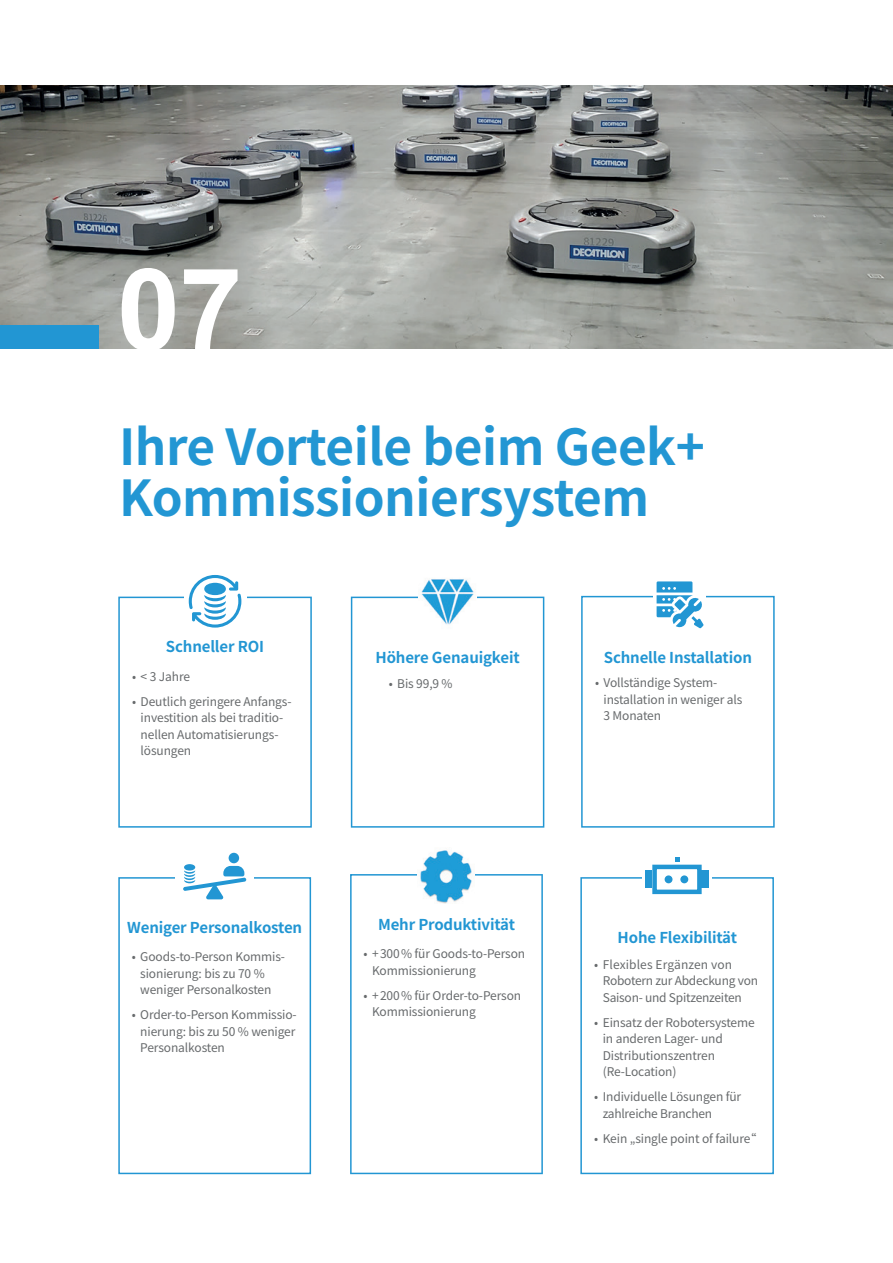
<style>
.page{position:relative;width:893px;height:1263px;background:#fff}
.page>*{position:absolute;margin:0;border:0;box-sizing:border-box;transform-origin:0 0}
.t1{font:700 114px "Arial";color:#fff}
.t2{font:700 49.5px/51px "Source Han Sans CN";letter-spacing:-.01em;color:#2296d3}
.t3{font:700 15px "Source Han Sans CN";letter-spacing:-.01em;color:#2296d3}
.t4{font:12px/16.5px "Source Han Sans CN";letter-spacing:-.01em;color:#676a6c}
</style>
<div class="page">
<svg style="left:350px;top:874px;width:193px;height:300px"></svg>
<img style="left:0;top:85px;width:893px;height:264px">
<div style="left:118px;top:597px;width:194px;height:231px;border:2px solid #2296d3"></div>
<svg style="left:351px;top:597px;width:193px;height:231px"></svg>
<div style="left:581px;top:596px;width:194px;height:232px;border:2px solid #2296d3"></div>
<div style="left:580px;top:877px;width:194px;height:297px;border:2px solid #2296d3"></div>
<div style="left:118px;top:877px;width:193px;height:297px;border:2px solid #2296d3"></div>
<div style="left:373px;top:645px;width:149px;height:31px;background:#fff"></div>
<div style="left:375px;top:918px;width:143px;height:22px;background:#fff"></div>
<img style="left:418px;top:850px;width:57px;height:54px">
<img style="left:419px;top:579px;width:57px;height:51px">
<div style="left:653px;top:572px;width:52px;height:62px;background:#fff"></div>
<div style="left:642px;top:853px;width:70px;height:63px;background:#fff"></div>
<div style="left:184px;top:573px;width:62px;height:62px;background:#fff"></div>
<div style="left:176px;top:853px;width:78px;height:55px;background:#fff"></div>
<svg style="left:657px;top:581px;width:47px;height:47px"></svg>
<svg style="left:189px;top:575px;width:52px;height:53px"></svg>
<svg style="left:184px;top:864px;width:11px;height:6px"></svg>
<div style="left:229px;top:853px;width:10px;height:10px;background:#2296d3;border-radius:50%"></div>
<svg style="left:183px;top:866px;width:63px;height:33px"></svg>
<div style="left:652px;top:865px;width:50px;height:29px;border:4px solid #2296d3"></div>
<div style="left:645px;top:870px;width:7px;height:18px;background:#2296d3"></div>
<svg style="left:675px;top:857px;width:4px;height:5px"></svg>
<div style="left:701px;top:870px;width:8px;height:18px;background:#2296d3"></div>
<div style="left:665px;top:875px;width:7px;height:8px;background:#2296d3;border-radius:50%"></div>
<div style="left:680px;top:875px;width:8px;height:8px;background:#2296d3;border-radius:50%"></div>
<div style="left:0;top:326px;width:99px;height:23px;background:#2296d3"></div>
<h1 class="t1" style="left:117px;top:235px;width:127px">07</h1>
<h2 class="t2" style="left:119px;top:422px;width:587px">Ihre Vorteile beim Geek+<br>Kommissioniersystem</h2>
<p class="t3" style="left:166px;top:638px;width:100px">Schneller ROI</p>
<p class="t4" style="left:132px;top:668px;width:59px">• &lt; 3 Jahre</p>
<p class="t4" style="left:141px;top:693px;width:152px;text-indent:-9px">• Deutlich geringere Anfangs&shy;investition als bei traditio&shy;nellen Automatisierungs&shy;lösungen</p>
<p class="t3" style="left:375px;top:649px;width:146px">Höhere Genauigkeit</p>
<p class="t4" style="left:389px;top:676px;width:65px">• Bis 99,9 %</p>
<p class="t3" style="left:127px;top:919px;width:176px">Weniger Personalkosten</p>
<p class="t4" style="left:140px;top:949px;width:146px;text-indent:-9px">• Goods-to-Person Kommis&shy;sionierung: bis zu 70 % weniger Personalkosten</p>
<p class="t4" style="left:140px;top:1007px;width:158px;text-align:justify;text-indent:-9px">• Order-to-Person Kommissio&shy;nierung: bis zu 50 % weniger Personalkosten</p>
<p class="t3" style="left:378px;top:916px;width:138px">Mehr Produktivität</p>
<p class="t4" style="left:372px;top:946px;width:155px;text-indent:-9px">• + 300 % für Goods-to-Person<br>Kommissionierung</p>
<p class="t4" style="left:372px;top:987px;width:151px;text-indent:-9px">• + 200 % für Order-to-Person<br>Kommissionierung</p>
<p class="t3" style="left:604px;top:649px;width:150px">Schnelle Installation</p>
<p class="t4" style="left:603px;top:675px;width:140px;text-indent:-9px">• Vollständige System&shy;installation in weniger als<br>3 Monaten</p>
<p class="t3" style="left:618px;top:929px;width:121px">Hohe Flexibilität</p>
<p class="t4" style="left:603px;top:956px;width:157px;text-indent:-9px">• Flexibles Ergänzen von<br>Robotern zur Abdeckung von<br>Saison- und Spitzenzeiten</p>
<p class="t4" style="left:603px;top:1014px;width:154px;text-indent:-9px">• Einsatz der Robotersysteme in anderen Lager- und<br>Distributionszentren (Re-Location)</p>
<p class="t4" style="left:603px;top:1089px;width:140px;text-indent:-9px">• Individuelle Lösungen für zahlreiche Branchen</p>
<p class="t4" style="left:594px;top:1130px;width:164px">• Kein „single point of failure“</p>
</div>
